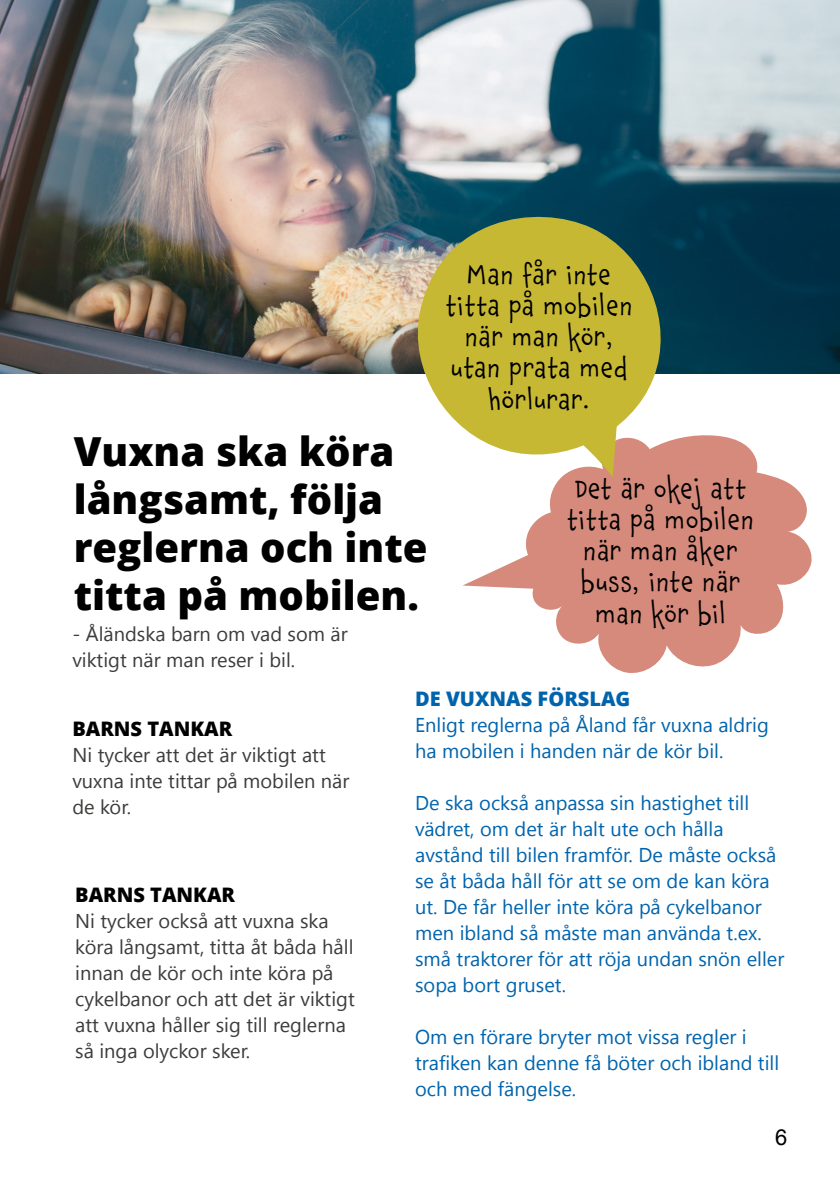
<style>
.page{position:relative;width:840px;height:1191px;background:#fff}
.page>*{position:absolute;margin:0;border:0;box-sizing:border-box;transform-origin:0 0}
.t1{font:800 40px/48px "Open Sans";color:#000}
.t2{font:26px/31.2px "Chaloops";letter-spacing:.05em;color:#000;text-align:center}
.t3{font:22px "Arial";color:#000}
.t4{font:20px/26px "Segoe UI";color:#0064ad}
.t5{font:20px/26px "Segoe UI";color:#3c3c3b}
.t6{font:800 20px "Open Sans";color:#000}
.t7{font:800 20px "Open Sans";color:#0064ad}
</style>
<div class="page">
<img style="left:0;top:0;width:839px;height:374px">
<svg style="left:463px;top:557px;width:61px;height:32px"></svg>
<svg style="left:524px;top:435px;width:288px;height:238px;fill:#d68a7b"></svg>
<svg style="left:561px;top:467px;width:57px;height:10px"></svg>
<svg style="left:407px;top:203px;width:267px;height:264px;background:#aeac58"></svg>
<hr style="left:839px;top:0;width:1px;height:1191px;background:#0064ad">
<hr style="left:839px;top:650px;width:1px;height:541px;background:#f7ffff">
<h1 class="t1" style="left:74px;top:425px;width:355px">Vuxna ska köra långsamt, följa reglerna och inte titta på mobilen.</h1>
<p class="t5" style="left:72px;top:620px;width:277px">- Åländska barn om vad som är viktigt när man reser i bil.</p>
<h2 class="t2" style="left:446px;top:259px;width:188px">Man får inte titta på mobilen när man kör, utan prata med hörlurar.</h2>
<h2 class="t2" style="left:567px;top:473px;width:188px">Det är okej att titta på mobilen när man åker buss, inte när man kör bil</h2>
<p class="t6" style="left:72px;top:713px;width:161px">BARNS TANKAR</p>
<p class="t5" style="left:72px;top:740px;width:278px">Ni tycker att det är viktigt att vuxna inte tittar på mobilen när de kör.</p>
<p class="t6" style="left:75px;top:879px;width:161px">BARNS TANKAR</p>
<p class="t5" style="left:75px;top:907px;width:281px">Ni tycker också att vuxna ska köra långsamt, titta åt båda håll innan de kör och inte köra på cykelbanor och att det är viktigt att vuxna håller sig till reglerna så inga olyckor sker.</p>
<p class="t7" style="left:415px;top:683px;width:217px">DE VUXNAS FÖRSLAG</p>
<p class="t4" style="left:415px;top:711px;width:355px">Enligt reglerna på Åland får vuxna aldrig ha mobilen i handen när de kör bil.</p>
<p class="t4" style="left:415px;top:789px;width:370px">De ska också anpassa sin hastighet till vädret, om det är halt ute och hålla avstånd till bilen framför. De måste också se åt båda håll för att se om de kan köra ut. De får heller inte köra på cykelbanor men ibland så måste man använda t.ex. små traktorer för att röja undan snön eller sopa bort gruset.</p>
<p class="t4" style="left:415px;top:1023px;width:365px">Om en förare bryter mot vissa regler i trafiken kan denne få böter och ibland till och med fängelse.</p>
<p class="t3" style="left:774px;top:1122px;width:14px">6</p>
</div>
